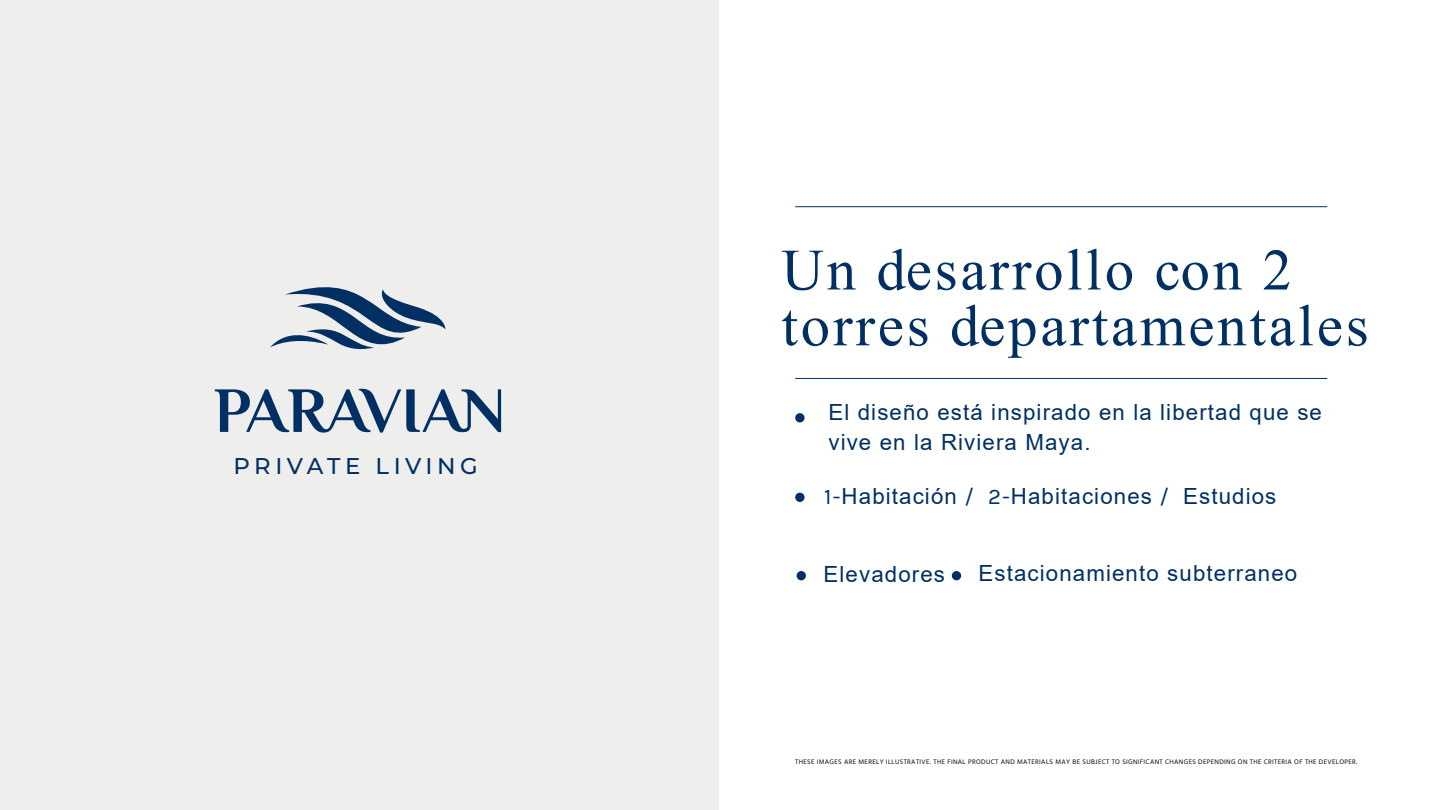
<style>
.page{position:relative;width:1440px;height:810px;background:#fff}
.page>*{position:absolute;margin:0;border:0;box-sizing:border-box;transform-origin:0 0}
.t1{font:58.57px/55.9px "Times New Roman";letter-spacing:.05em;color:#003063}
.t2{font:500 22.8px "Montserrat";letter-spacing:.195em;color:#003063}
.t3{font:22.27px/29.5px "Arial";letter-spacing:.05em;color:#003063}
.t4{font:6.75px "Hind";letter-spacing:.05em;color:#000}
.s1{font-family:"Karla"}
</style>
<div class="page">
<div style="left:0;top:0;width:719px;height:810px;background:#eeeeed"></div>
<svg style="left:215px;top:389px;width:286px;height:44px"></svg>
<svg style="left:270px;top:287px;width:176px;height:63px"></svg>
<hr style="left:795px;top:206px;width:532px;height:1px;background:#003063">
<hr style="left:795px;top:378px;width:532px;height:1px;background:#003063">
<div style="left:795px;top:413px;width:10px;height:9px;background:#003063;border-radius:50%"></div>
<div style="left:795px;top:493px;width:10px;height:9px;background:#003063;border-radius:50%"></div>
<div style="left:797px;top:571px;width:9px;height:9px;background:#003063;border-radius:50%"></div>
<div style="left:952px;top:571px;width:9px;height:9px;background:#003063;border-radius:50%"></div>
<p class="t2" style="left:233px;top:450px;width:246px">PRIVATE LIVING</p>
<h1 class="t1" style="left:782px;top:240px;width:589px">Un desarrollo con 2 torres departamentales</h1>
<p class="t3" style="left:828px;top:397px;width:495px">El diseño está inspirado en la libertad que se vive en la Riviera Maya.</p>
<p class="t3" style="left:824px;top:481px;width:454px"><span class="s1">1-</span>Habitación <span class="s1">/ 2-</span>Habitaciones <span class="s1">/</span> Estudios</p>
<p class="t3" style="left:824px;top:559px;width:123px">Elevadores</p>
<p class="t3" style="left:979px;top:558px;width:320px">Estacionamiento subterraneo</p>
<p class="t4" style="left:795px;top:758px;width:564px">THESE IMAGES ARE MERELY ILLUSTRATIVE. THE FINAL PRODUCT AND MATERIALS MAY BE SUBJECT TO SIGNIFICANT CHANGES DEPENDING ON THE CRITERIA OF THE DEVELOPER.</p>
</div>
